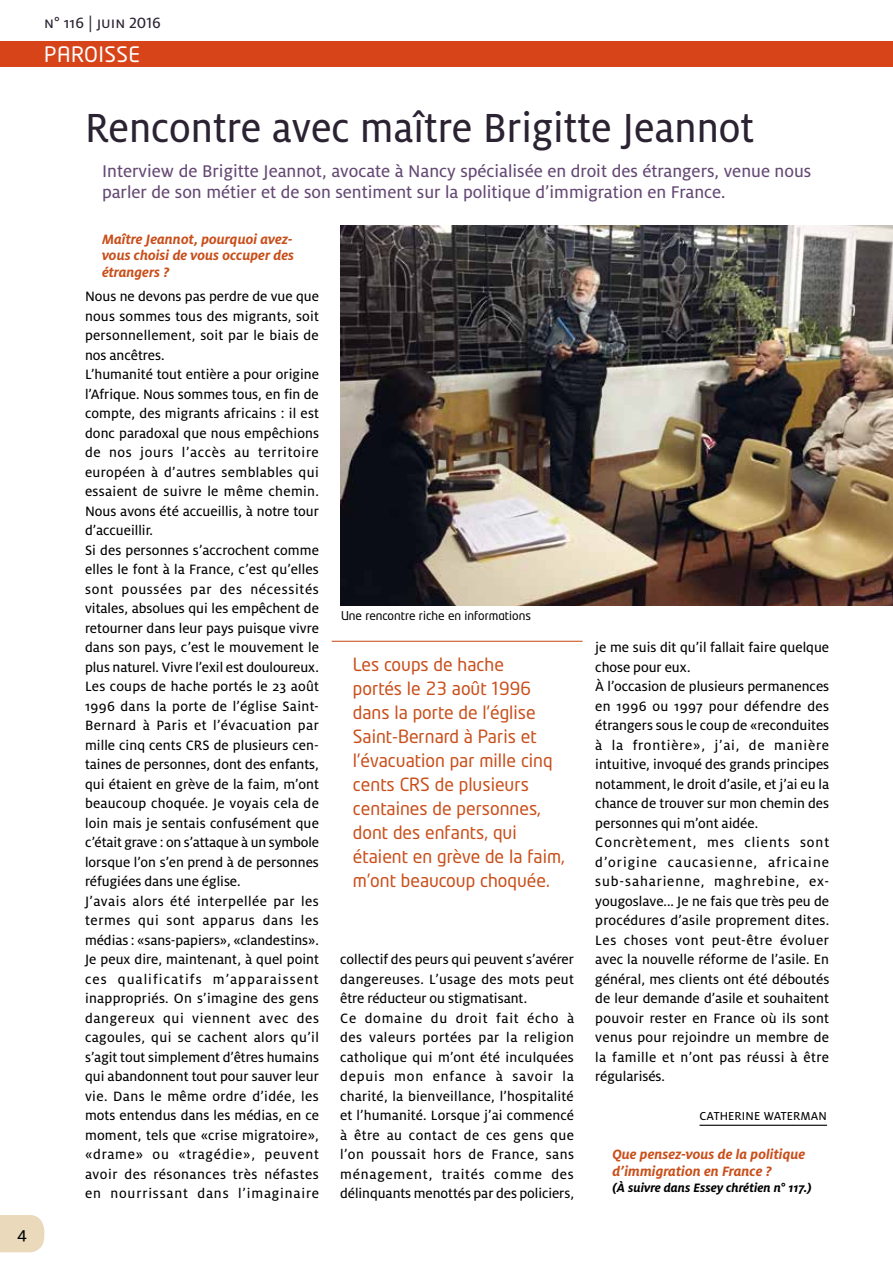
<style>
.page{position:relative;width:893px;height:1263px;background:#fff}
.page>*{position:absolute;margin:0;border:0;box-sizing:border-box;transform-origin:0 0}
.t1{font:45px "Milo OT Text";color:#2b2232;scale:.94 1}
.t2{font:21px "Neo Tech";letter-spacing:.02em;color:#fff}
.t3{font:18.75px/21.8px "Milo OT Text";color:#654974}
.t4{font:18px/24px "Neo Tech Alt";color:#c94f1b}
.t5{font:18px "Milo OT Text";color:#000}
.t6{font:16.5px "Milo OT Text";color:#2b2232}
.t7{font:15px/19.5px "Milo OT Text";letter-spacing:.01em;color:#000}
.t8{font:italic 700 15px/16.5px "Milo OT";color:#c94f1b;text-align:justify}
.t9{font:italic 700 13.5px "Milo OT";color:#000}
.t10{font:12.75px "Milo OT Text";letter-spacing:.01em;color:#000}
.t11{font:12px "Neo Tech";color:#000}
</style>
<div class="page">
<div style="left:0;top:1215px;width:44px;height:37px;background:#ead9ba"></div>
<div style="left:0;top:41px;width:893px;height:25px;background:#d74419"></div>
<hr style="left:699px;top:1125px;width:128px;height:1px;background:#000">
<img style="left:340px;top:225px;width:553px;height:381px">
<hr style="left:332px;top:641px;width:251px;height:1px;background:#c94f1b">
<p class="t6" style="left:44px;top:13px;width:118px">n° 116 | juin 2016</p>
<h2 class="t2" style="left:44px;top:41px;width:97px">PAROISSE</h2>
<p class="t5" style="left:17px;top:1223px;width:12px">4</p>
<h1 class="t1" style="left:85px;top:103px;width:713px">Rencontre avec maître Brigitte Jeannot</h1>
<p class="t3" style="left:102px;top:160px;width:711px">Interview de Brigitte Jeannot, avocate à Nancy spécialisée en droit des étrangers, venue nous parler de son métier et de son sentiment sur la politique d’immigration en France.</p>
<p class="t8" style="left:102px;top:231px;width:193px">Maître Jeannot, pourquoi avez&shy;vous choisi de vous occuper des étrangers ?</p>
<p class="t7" style="left:85px;top:287px;width:236px">Nous ne devons pas perdre de vue que nous sommes tous des migrants, soit personnellement, soit par le biais de nos ancêtres.<br>L’humanité tout entière a pour origine l’Afrique. Nous sommes tous, en fin de compte, des migrants africains : il est donc paradoxal que nous empêchions de nos jours l’accès au territoire européen à d’autres semblables qui essaient de suivre le même chemin.<br>Nous avons été accueillis, à notre tour d’accueillir.<br>Si des personnes s’accrochent comme elles le font à la France, c’est qu’elles sont poussées par des nécessités vitales, absolues qui les empêchent de retourner dans leur pays puisque vivre dans son pays, c’est le mouvement le plus naturel. Vivre l’exil est douloureux.<br>Les coups de hache portés le 23 août 1996 dans la porte de l’église Saint-Bernard à Paris et l’évacuation par mille cinq cents CRS de plusieurs cen&shy;taines de personnes, dont des enfants, qui étaient en grève de la faim, m’ont beaucoup choquée. Je voyais cela de loin mais je sentais confusément que c’était grave : on s’attaque à un symbole lorsque l’on s’en prend à de personnes réfugiées dans une église.<br>J’avais alors été interpellée par les termes qui sont apparus dans les médias : «sans-papiers», «clandestins».<br>Je peux dire, maintenant, à quel point ces qualificatifs m’apparaissent inappropriés. On s’imagine des gens dangereux qui viennent avec des cagoules, qui se cachent alors qu’il s’agit tout simplement d’êtres humains qui abandonnent tout pour sauver leur vie. Dans le même ordre d’idée, les mots entendus dans les médias, en ce moment, tels que «crise migratoire», «drame» ou «tragédie», peuvent avoir des résonances très néfastes en nourrissant dans l’imaginaire</p>
<p class="t11" style="left:341px;top:609px;width:192px">Une rencontre riche en informations</p>
<p class="t7" style="left:595px;top:638px;width:236px">je me suis dit qu’il fallait faire quelque chose pour eux.<br>À l’occasion de plusieurs permanences en 1996 ou 1997 pour défendre des étrangers sous le coup de «reconduites à la frontière», j’ai, de manière intuitive, invoqué des grands principes notamment, le droit d’asile, et j’ai eu la chance de trouver sur mon chemin des personnes qui m’ont aidée.<br>Concrètement, mes clients sont d’origine caucasienne, africaine sub-saharienne, maghrebine, ex&shy;yougoslave... Je ne fais que très peu de procédures d’asile proprement dites.<br>Les choses vont peut-être évoluer avec la nouvelle réforme de l’asile. En général, mes clients ont été déboutés de leur demande d’asile et souhaitent pouvoir rester en France où ils sont venus pour rejoindre un membre de la famille et n’ont pas réussi à être régularisés.</p>
<p class="t10" style="left:699px;top:1109px;width:129px">CATHERINE WATERMAN</p>
<p class="t8" style="left:612px;top:1146px;width:194px">Que pensez-vous de la politique d’immigration en France ?</p>
<p class="t9" style="left:612px;top:1180px;width:201px">(À suivre dans Essey chrétien n° 117.)</p>
<p class="t4" style="left:353px;top:652px;width:214px">Les coups de hache<br>portés le 23 août 1996 dans la porte de l’église<br>Saint-Bernard à Paris et l’évacuation par mille cinq cents CRS de plusieurs centaines de personnes, dont des enfants, qui étaient en grève de la faim, m’ont beaucoup choquée.</p>
<p class="t7" style="left:340px;top:950px;width:235px">collectif des peurs qui peuvent s’avérer dangereuses. L’usage des mots peut être réducteur ou stigmatisant.<br>Ce domaine du droit fait écho à des valeurs portées par la religion catholique qui m’ont été inculquées depuis mon enfance à savoir la charité, la bienveillance, l’hospitalité et l’humanité. Lorsque j’ai commencé à être au contact de ces gens que l’on poussait hors de France, sans ménagement, traités comme des délinquants menottés par des policiers,</p>
</div>
